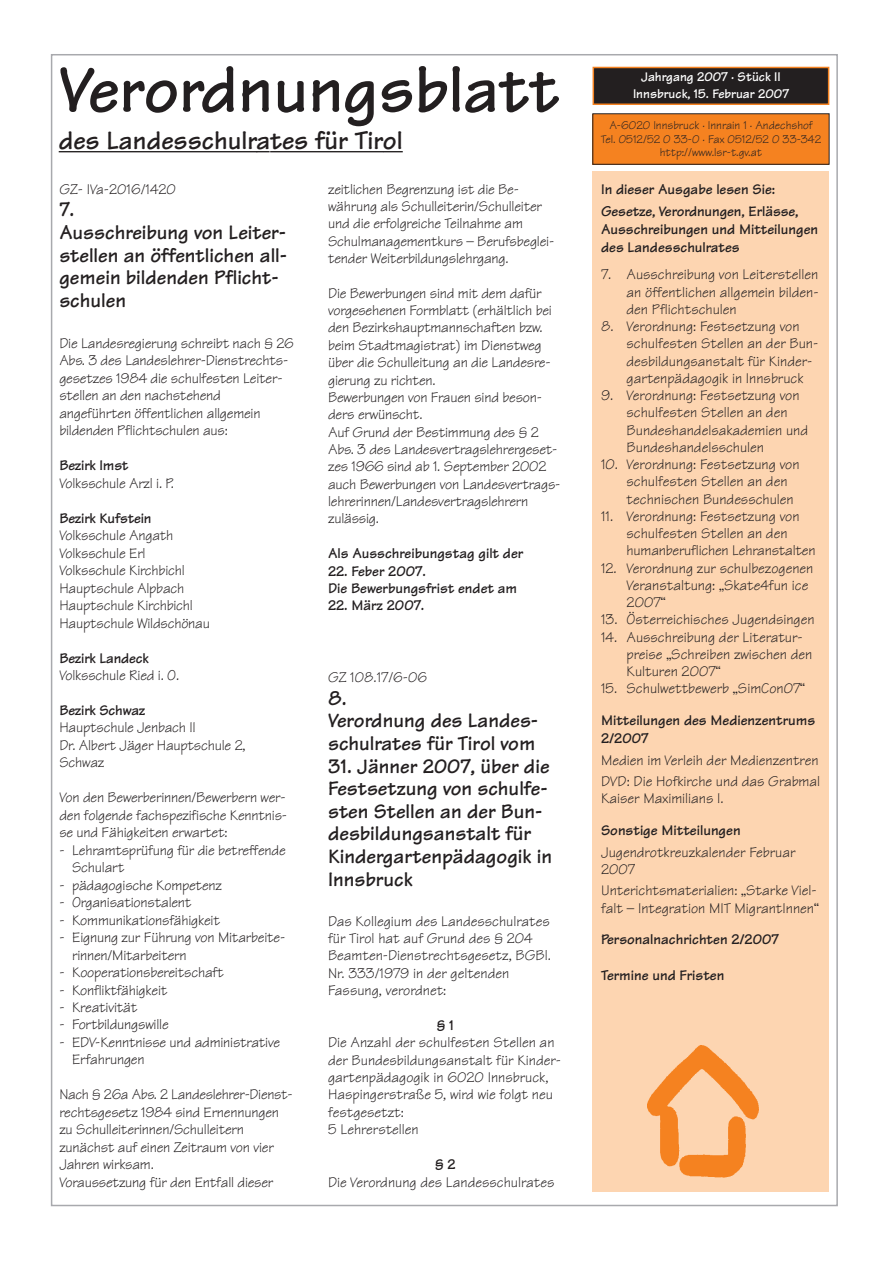
<style>
.page{position:relative;width:893px;height:1263px;background:#fff}
.page>*{position:absolute;margin:0;border:0;box-sizing:border-box;transform-origin:0 0}
.t1{font:700 69px "Tekton";color:#231f20}
.t2{font:700 27px "Tekton";color:#231f20}
.t3{font:700 21px/22.6px "Tekton";color:#231f20}
.t4{font:15px/17.4px "Tekton";letter-spacing:-.015em;color:#231f20}
.t5{font:700 15px/31.8px "Tekton";color:#231f20}
.t6{font:700 13.5px/16.2px "Tekton";color:#fff;text-align:center}
.t7{font:12px/13.5px "Tekton";color:#231f20;text-align:center}
.s1{font-weight:700}
.s2{font-weight:400}
</style>
<div class="page">
<div style="left:594px;top:68px;width:233px;height:36px;background:#231f20"></div>
<div style="left:592px;top:67px;width:237px;height:38px;border:2px solid #f58220"></div>
<div style="left:592px;top:114px;width:237px;height:50px;background:#f58220"></div>
<div style="left:592px;top:114px;width:237px;height:51px;border:1px solid #231f20"></div>
<div style="left:592px;top:171px;width:237px;height:1020px;background:#fdd5b1"></div>
<img style="left:647px;top:1045px;width:112px;height:133px">
<hr style="left:59px;top:151px;width:198px;height:1px;background:#231f20">
<svg style="left:257px;top:151px;width:12px;height:1px"></svg>
<hr style="left:270px;top:151px;width:113px;height:1px;background:#231f20">
<svg style="left:383px;top:151px;width:20px;height:1px"></svg>
<p class="t1" style="left:59px;top:66px;width:502px">Verordnungsblatt</p>
<p class="t2" style="left:59px;top:131px;width:345px">des Landesschulrates für Tirol</p>
<p class="t4" style="left:59px;top:182px;width:118px">GZ- IVa-2016/1420</p>
<p class="t3" style="left:59px;top:201px;width:229px">7.<br>Ausschreibung von Leiter&shy;stellen an öffentlichen all&shy;gemein bildenden Pflicht&shy;schulen</p>
<p class="t4" style="left:59px;top:337px;width:236px">Die Landesregierung schreibt nach § 26<br>Abs. 3 des Landeslehrer-Dienstrechts&shy;gesetzes 1984 die schulfesten Leiter&shy;stellen an den nachstehend angeführten öffentlichen allgemein bildenden Pflichtschulen aus:</p>
<p class="t4" style="left:59px;top:459px;width:116px"><span class="s1">Bezirk Imst<br></span>Volksschule Arzl i. P.</p>
<p class="t4" style="left:59px;top:511px;width:152px"><span class="s1">Bezirk Kufstein<br></span>Volksschule Angath<br>Volksschule Erl<br>Volksschule Kirchbichl<br>Hauptschule Alpbach<br>Hauptschule Kirchbichl<br>Hauptschule Wildschönau</p>
<p class="t4" style="left:59px;top:651px;width:121px"><span class="s1">Bezirk Landeck<br></span>Volksschule Ried i. O.</p>
<p class="t4" style="left:59px;top:704px;width:188px"><span class="s1">Bezirk Schwaz<br></span>Hauptschule Jenbach II<br>Dr. Albert Jäger Hauptschule 2,<br>Schwaz</p>
<p class="t4" style="left:59px;top:791px;width:229px;text-align:justify">Von den Bewerberinnen/Bewerbern wer&shy;den folgende fachspezifische Kenntnis&shy;se und Fähigkeiten erwartet:</p>
<p class="t4" style="left:72px;top:843px;width:215px;text-indent:-13px">- Lehramtsprüfung für die betreffende<br>Schulart</p>
<p class="t4" style="left:59px;top:878px;width:164px">- pädagogische Kompetenz</p>
<p class="t4" style="left:59px;top:896px;width:134px">- Organisationstalent</p>
<p class="t4" style="left:59px;top:913px;width:162px">- Kommunikationsfähigkeit</p>
<p class="t4" style="left:72px;top:931px;width:214px;text-indent:-13px">- Eignung zur Führung von Mitarbeite&shy;rinnen/Mitarbeitern</p>
<p class="t4" style="left:59px;top:966px;width:166px">- Kooperationsbereitschaft</p>
<p class="t4" style="left:59px;top:983px;width:109px">- Konfliktfähigkeit</p>
<p class="t4" style="left:59px;top:1001px;width:79px">- Kreativität</p>
<p class="t4" style="left:59px;top:1018px;width:111px">- Fortbildungswille</p>
<p class="t4" style="left:72px;top:1036px;width:209px;text-indent:-13px">- EDV-Kenntnisse und administrative<br>Erfahrungen</p>
<p class="t4" style="left:59px;top:1088px;width:235px">Nach § 26a Abs. 2 Landeslehrer-Dienst&shy;rechtsgesetz 1984 sind Ernennungen zu Schulleiterinnen/Schulleitern zunächst auf einen Zeitraum von vier Jahren wirksam.<br>Voraussetzung für den Entfall dieser</p>
<p class="t4" style="left:328px;top:182px;width:228px">zeitlichen Begrenzung ist die Be&shy;währung als Schulleiterin/Schulleiter und die erfolgreiche Teilnahme am Schulmanagementkurs – Berufsbeglei&shy;tender Weiterbildungslehrgang.</p>
<p class="t4" style="left:328px;top:286px;width:234px">Die Bewerbungen sind mit dem dafür vorgesehenen Formblatt (erhältlich bei den Bezirkshauptmannschaften bzw. beim Stadtmagistrat) im Dienstweg über die Schulleitung an die Landesre&shy;gierung zu richten.<br>Bewerbungen von Frauen sind beson&shy;ders erwünscht.<br>Auf Grund der Bestimmung des § 2<br>Abs. 3 des Landesvertragslehrergeset&shy;zes 1966 sind ab 1. September 2002 auch Bewerbungen von Landesvertrags&shy;lehrerinnen/Landesvertragslehrern zulässig.</p>
<p class="t5" style="left:328px;top:540px;width:197px">Als Ausschreibungstag gilt der</p>
<p class="t5" style="left:328px;top:564px;width:191px;line-height:17.4px">22. Feber 2007.<br>Die Bewerbungsfrist endet am</p>
<p class="t5" style="left:328px;top:592px;width:98px">22. März 2007.</p>
<p class="t4" style="left:328px;top:671px;width:100px">GZ 108.17/6-06</p>
<p class="t3" style="left:328px;top:690px;width:212px">8.<br>Verordnung des Landes&shy;schulrates für Tirol vom</p>
<p class="t3" style="left:328px;top:758px;width:225px">31. Jänner 2007, über die<br>Festsetzung von schulfe&shy;sten Stellen an der Bun&shy;desbildungsanstalt für<br>Kindergartenpädagogik in<br>Innsbruck</p>
<p class="t4" style="left:328px;top:914px;width:224px">Das Kollegium des Landesschulrates für Tirol hat auf Grund des § 204<br>Beamten-Dienstrechtsgesetz, BGBl.<br>Nr. 333/1979 in der geltenden<br>Fassung, verordnet:</p>
<p class="t4" style="left:328px;top:1019px;width:234px;text-indent:109px"><span class="s1">§ 1<br></span>Die Anzahl der schulfesten Stellen an der Bundesbildungsanstalt für Kinder&shy;gartenpädagogik in 6020 Innsbruck,<br>Haspingerstraße 5, wird wie folgt neu festgesetzt:<br>5 Lehrerstellen</p>
<p class="t4" style="left:328px;top:1158px;width:228px;text-align:center"><span class="s1">§ 2<br></span>Die Verordnung des Landesschulrates</p>
<p class="t6" style="left:633px;top:71px;width:157px">Jahrgang 2007 · Stück II<br>Innsbruck, 15. Februar 2007</p>
<p class="t7" style="left:600px;top:120px;width:222px">A-6020 Innsbruck · Innrain 1 · Andechshof<br>Tel. 0512/52 0 33-0 · Fax 0512/52 0 33-342 http://www.lsr-t.gv.at</p>
<p class="t5" style="left:601px;top:180px;width:199px;line-height:22px">In dieser Ausgabe lesen Sie:<br>Gesetze, Verordnungen, Erlässe,</p>
<p class="t5" style="left:601px;top:222px;width:219px;line-height:18px">Ausschreibungen und Mitteilungen des Landesschulrates</p>
<p class="t4" style="left:626px;top:268px;width:193px;text-align:justify;text-indent:-26px">7. Ausschreibung von Leiterstellen an öffentlichen allgemein bilden&shy;den Pflichtschulen</p>
<p class="t4" style="left:626px;top:320px;width:193px;text-indent:-26px">8. Verordnung: Festsetzung von schulfesten Stellen an der Bun&shy;desbildungsanstalt für Kinder&shy;gartenpädagogik in Innsbruck</p>
<p class="t4" style="left:626px;top:389px;width:183px;text-indent:-26px">9. Verordnung: Festsetzung von schulfesten Stellen an den<br>Bundeshandelsakademien und<br>Bundeshandelsschulen</p>
<p class="t4" style="left:626px;top:458px;width:174px;text-indent:-26px">10. Verordnung: Festsetzung von schulfesten Stellen an den technischen Bundesschulen</p>
<p class="t4" style="left:626px;top:510px;width:190px;text-indent:-26px">11. Verordnung: Festsetzung von schulfesten Stellen an den humanberuflichen Lehranstalten</p>
<p class="t4" style="left:626px;top:561px;width:188px;text-indent:-26px">12. Verordnung zur schulbezogenen<br>Veranstaltung: „Skate4fun ice<br>2007“</p>
<p class="t4" style="left:601px;top:613px;width:215px">13. Österreichisches Jugendsingen</p>
<p class="t4" style="left:626px;top:630px;width:187px;text-indent:-26px">14. Ausschreibung der Literatur&shy;preise „Schreiben zwischen den<br>Kulturen 2007“</p>
<p class="t5" style="left:601px;top:675px;width:216px"><span class="s2">15. Schulwettbewerb „SimCon07“<br></span>Mitteilungen des Medienzentrums</p>
<p class="t4" style="left:601px;top:730px;width:221px;line-height:21.5px"><span class="s1">2/2007<br></span>Medien im Verleih der Medienzentren<br>DVD: Die Hofkirche und das Grabmal</p>
<p class="t5" style="left:601px;top:785px;width:141px"><span class="s2">Kaiser Maximilians I.<br></span>Sonstige Mitteilungen</p>
<p class="t4" style="left:601px;top:845px;width:196px">Jugendrotkreuzkalender Februar<br>2007</p>
<p class="t4" style="left:601px;top:884px;width:219px">Unterichtsmaterialien: „Starke Viel&shy;falt – Integration MIT MigrantInnen“</p>
<p class="t5" style="left:601px;top:926px;width:179px">Personalnachrichten 2/2007</p>
<p class="t5" style="left:601px;top:962px;width:125px">Termine und Fristen</p>
</div>
